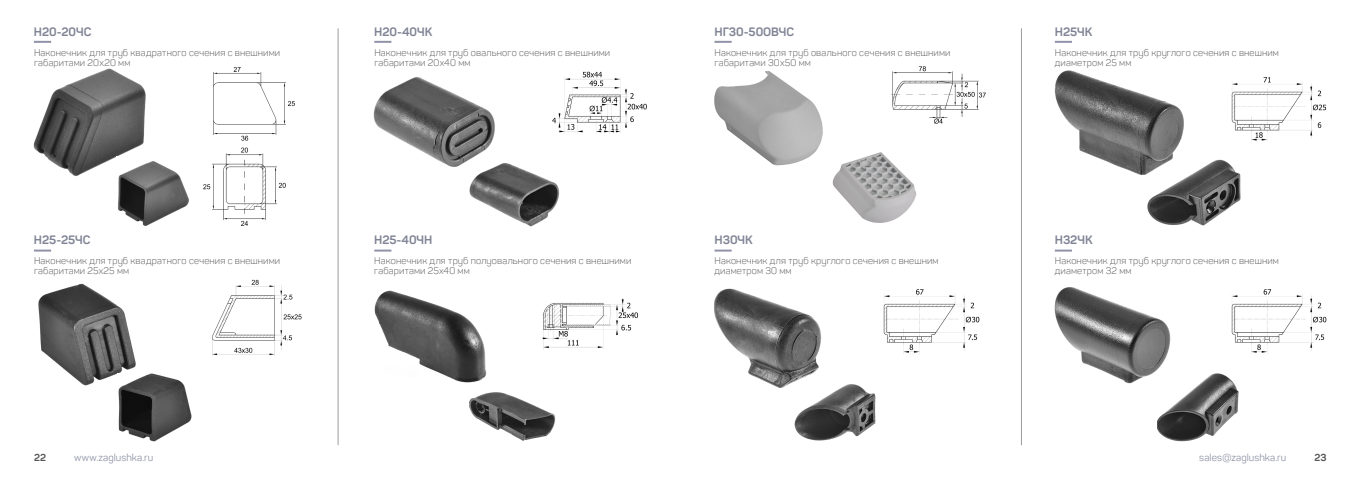
<style>
.page{position:relative;width:1361px;height:482px;background:#fff}
.page>*{position:absolute;margin:0;border:0;box-sizing:border-box;transform-origin:0 0}
.t1{font:700 12px "Panton";letter-spacing:-.005em;color:#808495}
.t2{font:10px "Panton";letter-spacing:.01em;color:#8f92a6}
.t3{font:700 10px "Panton";color:#565655}
.t4{font:300 9.5px/9.9px "Panton";letter-spacing:.015em;color:#484847}
</style>
<div class="page">
<hr style="left:338px;top:28px;width:1px;height:417px;background:#9c9c9d">
<img style="left:552px;top:71px;width:95px;height:63px">
<img style="left:373px;top:77px;width:122px;height:90px">
<img style="left:213px;top:66px;width:82px;height:75px">
<img style="left:203px;top:147px;width:83px;height:79px">
<img style="left:33px;top:68px;width:113px;height:108px">
<img style="left:116px;top:157px;width:73px;height:69px">
<img style="left:469px;top:162px;width:90px;height:65px">
<img style="left:212px;top:279px;width:90px;height:77px">
<img style="left:38px;top:283px;width:98px;height:103px">
<img style="left:118px;top:373px;width:74px;height:69px">
<img style="left:543px;top:298px;width:95px;height:52px">
<img style="left:374px;top:290px;width:112px;height:93px">
<img style="left:469px;top:392px;width:86px;height:49px">
<svg style="left:34px;top:41px;width:17px;height:2px"></svg>
<svg style="left:34px;top:250px;width:17px;height:2px"></svg>
<svg style="left:374px;top:250px;width:17px;height:2px"></svg>
<svg style="left:374px;top:41px;width:17px;height:2px"></svg>
<img style="left:891px;top:66px;width:95px;height:58px">
<img style="left:714px;top:71px;width:109px;height:95px">
<img style="left:833px;top:152px;width:84px;height:71px">
<img style="left:1231px;top:77px;width:96px;height:65px">
<img style="left:1147px;top:160px;width:93px;height:66px">
<img style="left:883px;top:289px;width:96px;height:65px">
<img style="left:714px;top:288px;width:107px;height:100px">
<img style="left:794px;top:384px;width:81px;height:56px">
<img style="left:1054px;top:70px;width:129px;height:105px">
<img style="left:1231px;top:289px;width:96px;height:65px">
<img style="left:1054px;top:287px;width:117px;height:97px">
<img style="left:1157px;top:372px;width:81px;height:70px">
<svg style="left:714px;top:250px;width:17px;height:2px"></svg>
<svg style="left:714px;top:41px;width:17px;height:2px"></svg>
<svg style="left:1055px;top:250px;width:17px;height:2px"></svg>
<svg style="left:1055px;top:41px;width:17px;height:2px"></svg>
<hr style="left:1021px;top:28px;width:1px;height:417px;background:#9c9c9d">
<p class="t1" style="left:34px;top:24px;width:59px">Н20-20ЧС</p>
<p class="t1" style="left:374px;top:24px;width:59px">Н20-40ЧК</p>
<p class="t1" style="left:714px;top:24px;width:81px">НГ30-50ОВЧС</p>
<p class="t1" style="left:1055px;top:24px;width:39px">Н25ЧК</p>
<p class="t4" style="left:34px;top:48px;width:248px">Наконечник для труб квадратного сечения с внешними габаритами 20х20 мм</p>
<p class="t4" style="left:374px;top:48px;width:237px">Наконечник для труб овального сечения с внешними габаритами 20х40 мм</p>
<p class="t4" style="left:714px;top:48px;width:237px">Наконечник для труб овального сечения с внешними габаритами 30х50 мм</p>
<p class="t4" style="left:1055px;top:48px;width:225px">Наконечник для труб круглого сечения с внешним диаметром 25 мм</p>
<p class="t1" style="left:34px;top:233px;width:58px">Н25-25ЧС</p>
<p class="t1" style="left:374px;top:233px;width:60px">Н25-40ЧН</p>
<p class="t1" style="left:714px;top:233px;width:40px">Н30ЧК</p>
<p class="t1" style="left:1055px;top:233px;width:39px">Н32ЧК</p>
<p class="t4" style="left:34px;top:256px;width:248px">Наконечник для труб квадратного сечения с внешними габаритами 25х25 мм</p>
<p class="t4" style="left:374px;top:256px;width:259px">Наконечник для труб полуовального сечения с внешними габаритами 25х40 мм</p>
<p class="t4" style="left:714px;top:256px;width:225px">Наконечник для труб круглого сечения с внешним диаметром 30 мм</p>
<p class="t4" style="left:1055px;top:256px;width:225px">Наконечник для труб круглого сечения с внешним диаметром 32 мм</p>
<p class="t3" style="left:34px;top:451px;width:13px">22</p>
<p class="t2" style="left:74px;top:451px;width:81px">www.zaglushka.ru</p>
<p class="t2" style="left:1199px;top:451px;width:89px">sales@zaglushka.ru</p>
<p class="t3" style="left:1314px;top:451px;width:14px">23</p>
</div>
